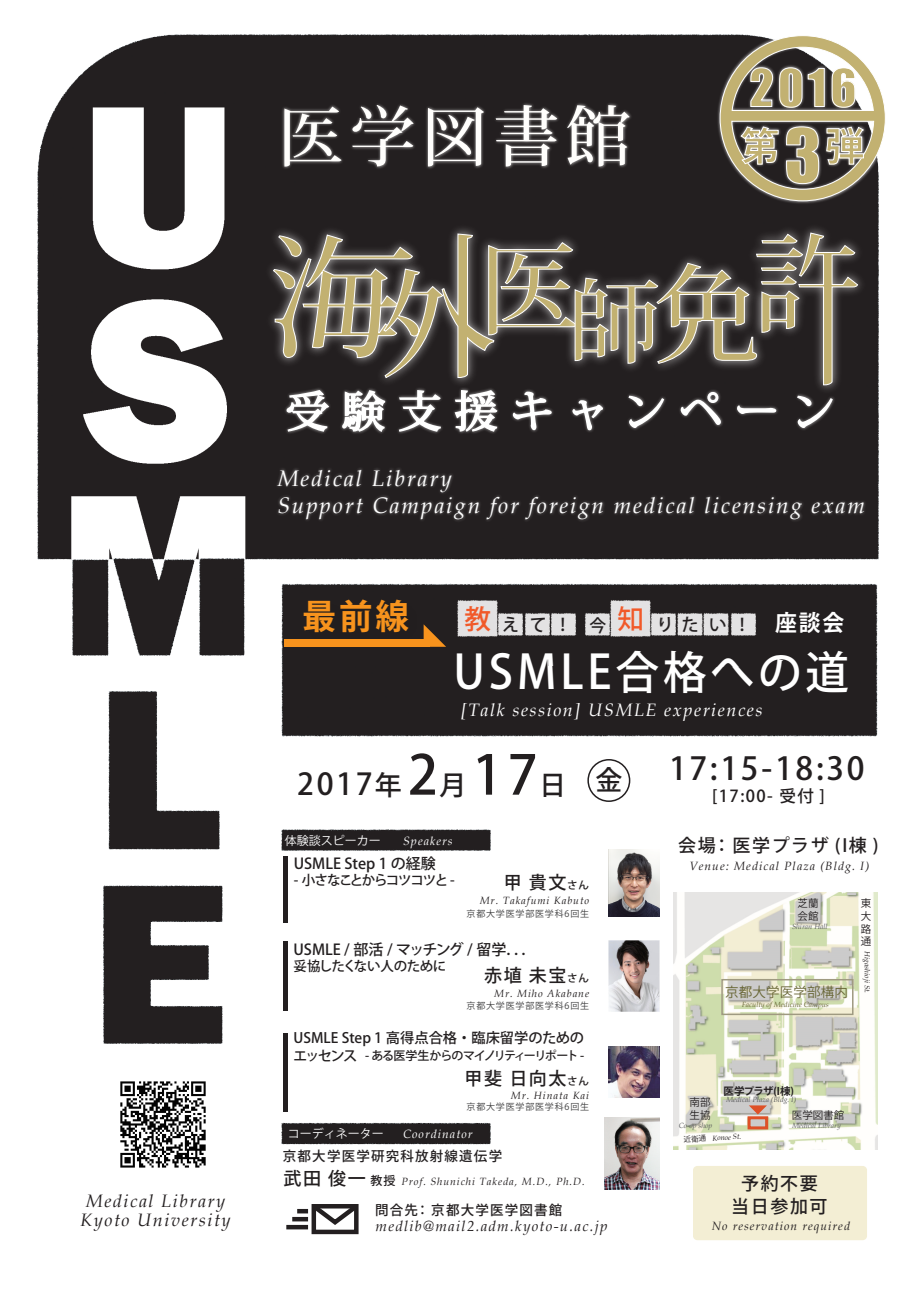
<style>
.page{position:relative;width:919px;height:1289px;background:#fff}
.page>*{position:absolute;margin:0;border:0;box-sizing:border-box;transform-origin:0 0}
.t1{font:500 66px "Koz Min Pr 6 N";letter-spacing:.09em;color:#fffefc}
.t2{font:48px "Impact";color:#c2b171}
.t3{font:500 46.5px "Koz Go Pro";letter-spacing:.09em;color:#fff}
.t4{font:700 39px "Koz Go Pr 6 N";color:#c2b171}
.t5{font:700 34.5px "Koz Go Pro";color:#f7931d}
.t6{font:500 31.5px "Koz Go Pro";letter-spacing:.09em;color:#231f20}
.t7{font:500 30px "Koz Go Pro";color:#231f20}
.t8{font:500 27px "Koz Go Pro";color:#f15929}
.t9{font:500 27px "Koz Go Pr 6 N";color:#231f20}
.t10{font:italic 22.5px/27px "Book Antiqua";letter-spacing:.09em;color:#fff}
.t11{font:700 22.5px "Koz Go Pro";color:#fff}
.t12{font:italic 18px/19.5px "Book Antiqua";letter-spacing:.09em;color:#231f20;text-align:center}
.t13{font:italic 18px "Book Antiqua";letter-spacing:.09em;color:#fff}
.t14{font:500 18px "Koz Go Pr 6 N";letter-spacing:.09em;color:#231f20}
.t15{font:500 18px/22.5px "Koz Go Pro";letter-spacing:.09em;color:#231f20;text-align:center}
.t16{font:500 17.4px "Koz Go Pro";color:#231f20}
.t17{font:500 16.5px "Koz Go Pro";color:#231f20}
.t18{font:500 15px "Koz Go Pr 6 N";color:#231f20}
.t19{font:italic 14.85px "Book Antiqua";letter-spacing:.09em;color:#231f20}
.t20{font:500 14.25px/18px "Koz Go Pr 6 N";color:#231f20}
.t21{font:500 13.5px "Koz Go Pr 6 N";letter-spacing:.09em;color:#231f20}
.t22{font:500 13.5px "Koz Go Pr 6 N";letter-spacing:-.09em;color:#231f20}
.t23{font:500 13.5px "Koz Go Pro";letter-spacing:.09em;color:#231f20}
.t24{font:500 13.5px "Koz Go Pr 6 N";letter-spacing:-.025em;color:#231f20}
.t25{font:13.5px "Koz Go Pr 6 N";letter-spacing:.01em;color:#666433}
.t26{font:italic 12px "Book Antiqua";letter-spacing:.09em;color:#231f20}
.t27{font:500 12px "Koz Go Pr 6 N";letter-spacing:-.1em;color:#231f20}
.t28{font:italic 12px "Book Antiqua";letter-spacing:.09em;color:#fff}
.t29{font:12px "Koz Go Pr 6 N";color:#fff}
.t30{font:italic 10.5px "Book Antiqua";letter-spacing:.09em;color:#231f20}
.t31{font:10.5px/12.6px "Koz Go Pr 6 N";color:#231f20}
.t32{font:700 10.5px "Koz Go Pr 6 N";letter-spacing:-.07em;color:#231f20}
.t33{font:9px "Koz Go Pr 6 N";letter-spacing:.09em;color:#3e3e3f}
.t34{font:italic 7.5px "Book Antiqua";color:#57585a}
.t35{font:italic 7.5px "Book Antiqua";color:#231f20}
.t36{font:italic 7.5px "Book Antiqua";color:#666433}
.s1{font-family:"Impact";font-weight:400;font-size:69px}
.s2{font-size:27px;color:#f15929}
.s3{font-size:45px}
.s4{font-size:27px}
.s5{font-size:54px}
.s6{font-size:10.5px}
.s7{font-size:12px}
.s8{font-family:"Koz Go Pr 6 N";font-style:normal}
</style>
<div class="page">
<div style="left:332px;top:34px;width:547px;height:429px;background:#231f20"></div>
<img style="left:37px;top:34px;width:295px;height:1034px">
<img style="left:37px;top:442px;width:262px;height:267px">
<img style="left:226px;top:529px;width:653px;height:262px">
<img style="left:265px;top:98px;width:405px;height:90px">
<img style="left:270px;top:463px;width:609px;height:68px">
<div style="left:259px;top:221px;width:111px;height:150px;background:#231f20"></div>
<div style="left:370px;top:220px;width:138px;height:12px;background:#231f20"></div>
<img style="left:475px;top:229px;width:115px;height:3px">
<div style="left:742px;top:219px;width:129px;height:180px;background:#231f20"></div>
<hr style="left:282px;top:433px;width:555px;height:3px;background:#231f20">
<svg style="left:272px;top:232px;width:586px;height:201px;background:#59544d"></svg>
<div style="left:311px;top:1203px;width:47px;height:31px;border:4px solid #231f20"></div>
<svg style="left:307px;top:1203px;width:52px;height:24px"></svg>
<div style="left:297px;top:1208px;width:11px;height:5px;background:#231f20"></div>
<div style="left:292px;top:1216px;width:16px;height:5px;background:#231f20"></div>
<div style="left:286px;top:1224px;width:22px;height:5px;background:#231f20"></div>
<img style="left:674px;top:892px;width:203px;height:257px">
<div style="left:747px;top:1116px;width:21px;height:13px;border:3px solid #de5027"></div>
<svg style="left:748px;top:1105px;width:19px;height:9px"></svg>
<div style="left:721px;top:978px;width:132px;height:37px;border:2px solid #9f9a81"></div>
<div style="left:693px;top:1165px;width:174px;height:75px;background:#f3eed4;border-radius:4px"></div>
<img style="left:715px;top:34px;width:164px;height:176px">
<svg style="left:719px;top:35px;width:166px;height:166px;background:#948e80"></svg>
<img style="left:120px;top:1081px;width:86px;height:87px">
<img style="left:281px;top:1068px;width:210px;height:77px">
<img style="left:227px;top:775px;width:317px;height:129px">
<img style="left:445px;top:588px;width:74px;height:79px">
<img style="left:547px;top:599px;width:50px;height:67px">
<img style="left:597px;top:588px;width:74px;height:79px">
<img style="left:637px;top:599px;width:26px;height:67px">
<img style="left:663px;top:599px;width:27px;height:67px">
<img style="left:690px;top:599px;width:25px;height:67px">
<img style="left:571px;top:600px;width:63px;height:67px">
<img style="left:715px;top:599px;width:63px;height:67px">
<img style="left:483px;top:599px;width:64px;height:67px">
<hr style="left:283px;top:941px;width:4px;height:69px;background:#231f20">
<hr style="left:283px;top:855px;width:4px;height:67px;background:#231f20">
<hr style="left:283px;top:1032px;width:4px;height:79px;background:#231f20">
<div style="left:282px;top:582px;width:155px;height:89px;background:#231f20"></div>
<div style="left:285px;top:639px;width:145px;height:7px;background:#f7931d"></div>
<svg style="left:423px;top:624px;width:23px;height:22px"></svg>
<div style="left:587px;top:759px;width:43px;height:43px;border:2px solid #231f20;border-radius:50%"></div>
<img style="left:604px;top:1117px;width:55px;height:71px">
<img style="left:608px;top:849px;width:51px;height:67px">
<img style="left:608px;top:1046px;width:51px;height:51px">
<img style="left:608px;top:940px;width:51px;height:71px">
<h1 class="t1" style="left:278px;top:99px;width:355px">医学図書館</h1>
<h2 class="t2" style="left:749px;top:50px;width:108px">2016</h2>
<h3 class="t4" style="left:740px;top:124px;width:125px">第　弾<span class="s1">3</span></h3>
<h3 class="t12" style="left:80px;top:1190px;width:152px">Medical Library<br>Kyoto University</h3>
<h3 class="t10" style="left:277px;top:464px;width:589px">Medical Library<br>Support Campaign for foreign medical licensing exam</h3>
<h3 class="t5" style="left:302px;top:594px;width:108px">最前線</h3>
<h3 class="t8" style="left:464px;top:601px;width:28px">教</h3>
<h3 class="t16" style="left:530px;top:613px;width:222px">て！ 今<span class="s2">知</span> りたい！</h3>
<h3 class="t16" style="left:502px;top:613px;width:18px">え</h3>
<h3 class="t11" style="left:775px;top:608px;width:71px">座談会</h3>
<h3 class="t3" style="left:453px;top:642px;width:397px">USMLE<span class="s3">合格への道</span></h3>
<h3 class="t13" style="left:460px;top:697px;width:303px">[Talk session] USMLE experiences</h3>
<h3 class="t7" style="left:297px;top:764px;width:270px">2017<span class="s4">年</span> <span class="s5">2</span><span class="s4">月</span> <span class="s5">17</span><span class="s4">日</span></h3>
<p class="t29" style="left:285px;top:833px;width:97px">体験談スピーカー</p>
<p class="t28" style="left:403px;top:832px;width:51px">Speakers</p>
<h3 class="t9" style="left:595px;top:764px;width:28px">金</h3>
<h3 class="t18" style="left:294px;top:854px;width:143px">USMLE Step 1 の経験</h3>
<p class="t22" style="left:294px;top:872px;width:162px">- 小さなことからコツコツと -</p>
<h3 class="t14" style="left:503px;top:872px;width:87px">甲 貴文<span class="s6">さん</span></h3>
<p class="t33" style="left:466px;top:908px;width:124px">京都大学医学部医学科6回生</p>
<p class="t30" style="left:480px;top:893px;width:111px">Mr. Takafumi Kabuto</p>
<h3 class="t18" style="left:293px;top:940px;width:244px">USMLE / 部活 / マッチング / 留学．．．</h3>
<p class="t24" style="left:293px;top:958px;width:154px">妥協したくない人のために</p>
<h3 class="t14" style="left:484px;top:965px;width:106px">赤埴 未宝<span class="s6">さん</span></h3>
<p class="t30" style="left:494px;top:985px;width:96px">Mr. Miho Akabane</p>
<p class="t33" style="left:466px;top:1000px;width:124px">京都大学医学部医学科6回生</p>
<h3 class="t20" style="left:293px;top:1029px;width:292px">USMLE Step 1 高得点合格・臨床留学のためのエッセンス</h3>
<p class="t27" style="left:365px;top:1049px;width:221px">- ある医学生からのマイノリティーリポート -</p>
<h3 class="t14" style="left:464px;top:1068px;width:126px">甲斐 日向太<span class="s6">さん</span></h3>
<p class="t30" style="left:511px;top:1087px;width:80px">Mr. Hinata Kai</p>
<p class="t29" style="left:288px;top:1127px;width:97px">コーディネーター</p>
<p class="t33" style="left:466px;top:1101px;width:124px">京都大学医学部医学科6回生</p>
<p class="t28" style="left:403px;top:1125px;width:71px">Coordinator</p>
<p class="t21" style="left:283px;top:1148px;width:221px">京都大学医学研究科放射線遺伝学</p>
<h3 class="t14" style="left:283px;top:1167px;width:114px">武田 俊一 <span class="s7">教授</span></h3>
<p class="t30" style="left:401px;top:1173px;width:185px">Prof. Shunichi Takeda, M.D., Ph.D.</p>
<p class="t23" style="left:375px;top:1200px;width:189px">問合先： 京都大学医学図書館</p>
<h3 class="t19" style="left:375px;top:1215px;width:233px">medlib@mail2.adm.kyoto-u.ac.jp</h3>
<h3 class="t6" style="left:669px;top:748px;width:197px">17:15-18:30</h3>
<h3 class="t17" style="left:712px;top:785px;width:114px">[17:00- 受付 ]</h3>
<h3 class="t15" style="left:678px;top:834px;width:202px">会場：医学プラザ (I棟 )</h3>
<p class="t26" style="left:689px;top:857px;width:182px">Venue: Medical Plaza (Bldg. I)</p>
<p class="t31" style="left:797px;top:897px;width:22px">芝蘭会館</p>
<p class="t31" style="left:860px;top:897px;width:12px;text-align:justify">東大路通</p>
<p class="t34" style="left:792px;top:921px;width:37px">Shiran Hall</p>
<p class="t25" style="left:725px;top:984px;width:124px">京都大学医学部構内</p>
<p class="t36" style="left:741px;top:999px;width:89px">Faculty of Medicine Campus</p>
<p class="t35" style="left:872px;top:951px;width:43px;rotate:90deg">Higashioji St.</p>
<p class="t32" style="left:723px;top:1084px;width:72px">医学プラザ(I棟)</p>
<p class="t31" style="left:791px;top:1109px;width:54px">医学図書館</p>
<p class="t35" style="left:683px;top:1134px;width:59px;rotate:-3deg"><span class="s8">近衛通</span> Konoe St.</p>
<p class="t34" style="left:726px;top:1094px;width:72px">Medical Plaza (Bldg. I)</p>
<p class="t31" style="left:689px;top:1096px;width:22px">南部生協</p>
<p class="t34" style="left:678px;top:1119px;width:35px">Co-op shop</p>
<p class="t34" style="left:792px;top:1119px;width:50px">Medical Library</p>
<h3 class="t15" style="left:731px;top:1173px;width:98px">予約不要当日参加可</h3>
<p class="t26" style="left:711px;top:1217px;width:140px">No reservation required</p>
</div>
